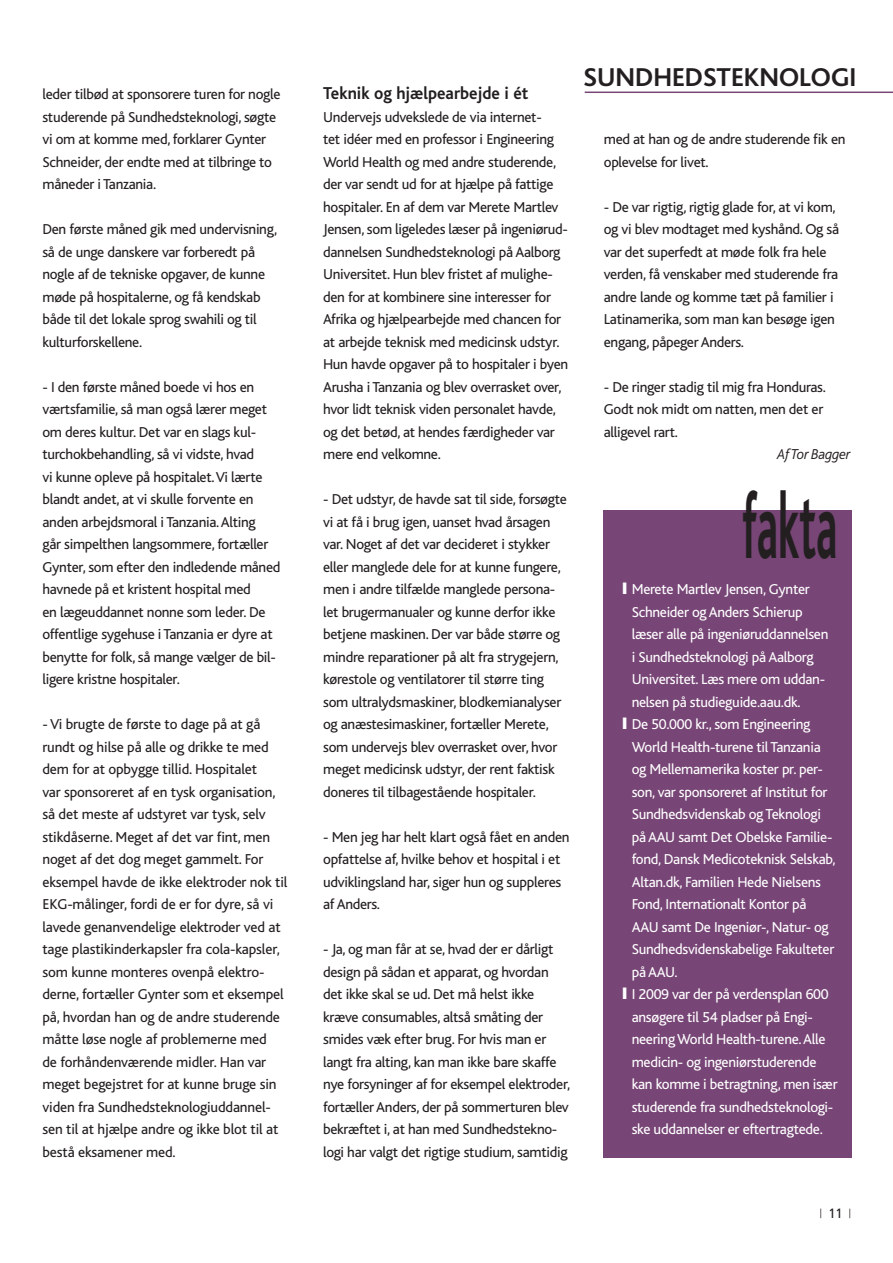
<style>
.page{position:relative;width:893px;height:1263px;background:#fff}
.page>*{position:absolute;margin:0;border:0;box-sizing:border-box;transform-origin:0 0}
.t1{font:700 95.7px "Bliss";color:#231f20;scale:.45 1}
.t2{font:700 27px "Bliss";color:#231f20}
.t3{font:700 18px "Bliss";color:#231f20;scale:.95 1}
.t4{font:15px/22.5px "Bliss";letter-spacing:-.02em;color:#231f20}
.t5{font:15px "Bliss";letter-spacing:-.02em;color:#fff}
.t6{font:italic 300 15px "Bliss";letter-spacing:-.02em;color:#231f20}
</style>
<div class="page">
<hr style="left:585px;top:92px;width:308px;height:1px;background:#774576">
<div style="left:604px;top:510px;width:248px;height:648px;background:#774576"></div>
<p class="t4" style="left:42px;top:84px;width:239px">leder tilbød at sponsorere turen for nogle studerende på Sundhedsteknologi, søgte vi om at komme med, forklarer Gynter Schneider, der endte med at tilbringe to måneder i Tanzania.</p>
<p class="t4" style="left:42px;top:219px;width:236px">Den første måned gik med undervisning, så de unge danskere var forberedt på nogle af de tekniske opgaver, de kunne møde på hospitalerne, og få kendskab både til det lokale sprog swahili og til kulturforskellene.</p>
<p class="t4" style="left:42px;top:377px;width:240px">- I den første måned boede vi hos en værtsfamilie, så man også lærer meget om deres kultur. Det var en slags kul&shy;turchokbehandling, så vi vidste, hvad<br>vi kunne opleve på hospitalet. Vi lærte blandt andet, at vi skulle forvente en anden arbejdsmoral i Tanzania. Alting<br>går simpelthen langsommere, fortæller Gynter, som efter den indledende måned havnede på et kristent hospital med<br>en lægeuddannet nonne som leder. De offentlige sygehuse i Tanzania er dyre at benytte for folk, så mange vælger de bil&shy;ligere kristne hospitaler.</p>
<p class="t4" style="left:42px;top:714px;width:247px">- Vi brugte de første to dage på at gå rundt og hilse på alle og drikke te med dem for at opbygge tillid. Hospitalet<br>var sponsoreret af en tysk organisation, så det meste af udstyret var tysk, selv stikdåserne. Meget af det var fint, men noget af det dog meget gammelt. For eksempel havde de ikke elektroder nok til EKG-målinger, fordi de er for dyre, så vi lavede genanvendelige elektroder ved at tage plastikinderkapsler fra cola-kapsler, som kunne monteres ovenpå elektro&shy;derne, fortæller Gynter som et eksempel på, hvordan han og de andre studerende måtte løse nogle af problemerne med<br>de forhåndenværende midler. Han var meget begejstret for at kunne bruge sin viden fra Sundhedsteknologiuddannel&shy;sen til at hjælpe andre og ikke blot til at bestå eksamener med.</p>
<p class="t3" style="left:323px;top:86px;width:218px">Teknik og hjælpearbejde i ét</p>
<p class="t4" style="left:323px;top:107px;width:247px">Undervejs udvekslede de via internet-<br>tet idéer med en professor i Engineering World Health og med andre studerende, der var sendt ud for at hjælpe på fattige hospitaler. En af dem var Merete Martlev Jensen, som ligeledes læser på ingeniørud&shy;dannelsen Sundhedsteknologi på Aalborg Universitet. Hun blev fristet af mulighe&shy;den for at kombinere sine interesser for Afrika og hjælpearbejde med chancen for at arbejde teknisk med medicinsk udstyr.<br>Hun havde opgaver på to hospitaler i byen Arusha i Tanzania og blev overrasket over, hvor lidt teknisk viden personalet havde, og det betød, at hendes færdigheder var mere end velkomne.</p>
<p class="t4" style="left:323px;top:489px;width:245px">- Det udstyr, de havde sat til side, forsøgte vi at få i brug igen, uanset hvad årsagen var. Noget af det var decideret i stykker eller manglede dele for at kunne fungere, men i andre tilfælde manglede persona&shy;let brugermanualer og kunne derfor ikke betjene maskinen. Der var både større og mindre reparationer på alt fra strygejern, kørestole og ventilatorer til større ting som ultralydsmaskiner, blodkemianalyser og anæstesimaskiner, fortæller Merete, som undervejs blev overrasket over, hvor meget medicinsk udstyr, der rent faktisk doneres til tilbagestående hospitaler.</p>
<p class="t4" style="left:323px;top:827px;width:248px">- Men jeg har helt klart også fået en anden opfattelse af, hvilke behov et hospital i et udviklingsland har, siger hun og suppleres af Anders.</p>
<p class="t4" style="left:323px;top:939px;width:249px">- Ja, og man får at se, hvad der er dårligt design på sådan et apparat, og hvordan det ikke skal se ud. Det må helst ikke kræve consumables, altså småting der smides væk efter brug. For hvis man er langt fra alting, kan man ikke bare skaffe nye forsyninger af for eksempel elektroder, fortæller Anders, der på sommerturen blev bekræftet i, at han med Sundhedstekno&shy;logi har valgt det rigtige studium, samtidig</p>
<h2 class="t2" style="left:584px;top:67px;width:274px">SUNDHEDSTEKNOLOGI</h2>
<p class="t4" style="left:604px;top:129px;width:243px">med at han og de andre studerende fik en oplevelse for livet.</p>
<p class="t4" style="left:604px;top:197px;width:237px">- De var rigtig, rigtig glade for, at vi kom, og vi blev modtaget med kyshånd. Og så var det superfedt at møde folk fra hele verden, få venskaber med studerende fra andre lande og komme tæt på familier i Latinamerika, som man kan besøge igen engang, påpeger Anders.</p>
<p class="t4" style="left:604px;top:377px;width:224px">- De ringer stadig til mig fra Honduras.<br>Godt nok midt om natten, men det er alligevel rart.</p>
<p class="t6" style="left:777px;top:445px;width:75px">Af Tor Bagger</p>
<h1 class="t1" style="left:742px;top:492px;width:213px">fakta</h1>
<p class="t5" style="left:622px;top:584px;width:189px">❙ Merete Martlev Jensen, Gynter</p>
<p class="t5" style="left:632px;top:606px;width:172px">Schneider og Anders Schierup</p>
<p class="t5" style="left:632px;top:629px;width:198px">læser alle på ingeniøruddannelsen</p>
<p class="t5" style="left:632px;top:651px;width:183px">i Sundhedsteknologi på Aalborg</p>
<p class="t5" style="left:632px;top:674px;width:195px">Universitet. Læs mere om uddan-</p>
<p class="t5" style="left:632px;top:696px;width:170px">nelsen på studieguide.aau.dk.</p>
<p class="t5" style="left:622px;top:719px;width:189px">❙ De 50.000 kr., som Engineering</p>
<p class="t5" style="left:632px;top:741px;width:190px">World Health-turene til Tanzania</p>
<p class="t5" style="left:632px;top:764px;width:193px">og Mellemamerika koster pr. per-</p>
<p class="t5" style="left:632px;top:786px;width:197px">son, var sponsoreret af Institut for</p>
<p class="t5" style="left:632px;top:809px;width:191px">Sundhedsvidenskab og Teknologi</p>
<p class="t5" style="left:632px;top:831px;width:202px">på AAU samt Det Obelske Familie-</p>
<p class="t5" style="left:632px;top:854px;width:205px">fond, Dansk Medicoteknisk Selskab,</p>
<p class="t5" style="left:632px;top:876px;width:191px">Altan.dk, Familien Hede Nielsens</p>
<p class="t5" style="left:632px;top:899px;width:176px">Fond, Internationalt Kontor på</p>
<p class="t5" style="left:632px;top:921px;width:199px">AAU samt De Ingeniør-, Natur- og</p>
<p class="t5" style="left:632px;top:944px;width:204px">Sundhedsvidenskabelige Fakulteter</p>
<p class="t5" style="left:632px;top:966px;width:47px">på AAU.</p>
<p class="t5" style="left:622px;top:989px;width:208px">❙ I 2009 var der på verdensplan 600</p>
<p class="t5" style="left:632px;top:1011px;width:183px">ansøgere til 54 pladser på Engi-</p>
<p class="t5" style="left:632px;top:1034px;width:195px">neering World Health-turene. Alle</p>
<p class="t5" style="left:632px;top:1056px;width:186px">medicin- og ingeniørstuderende</p>
<p class="t5" style="left:632px;top:1079px;width:207px">kan komme i betragtning, men især</p>
<p class="t5" style="left:632px;top:1101px;width:203px">studerende fra sundhedsteknologi-</p>
<p class="t5" style="left:632px;top:1124px;width:193px">ske uddannelser er eftertragtede.</p>
</div>
